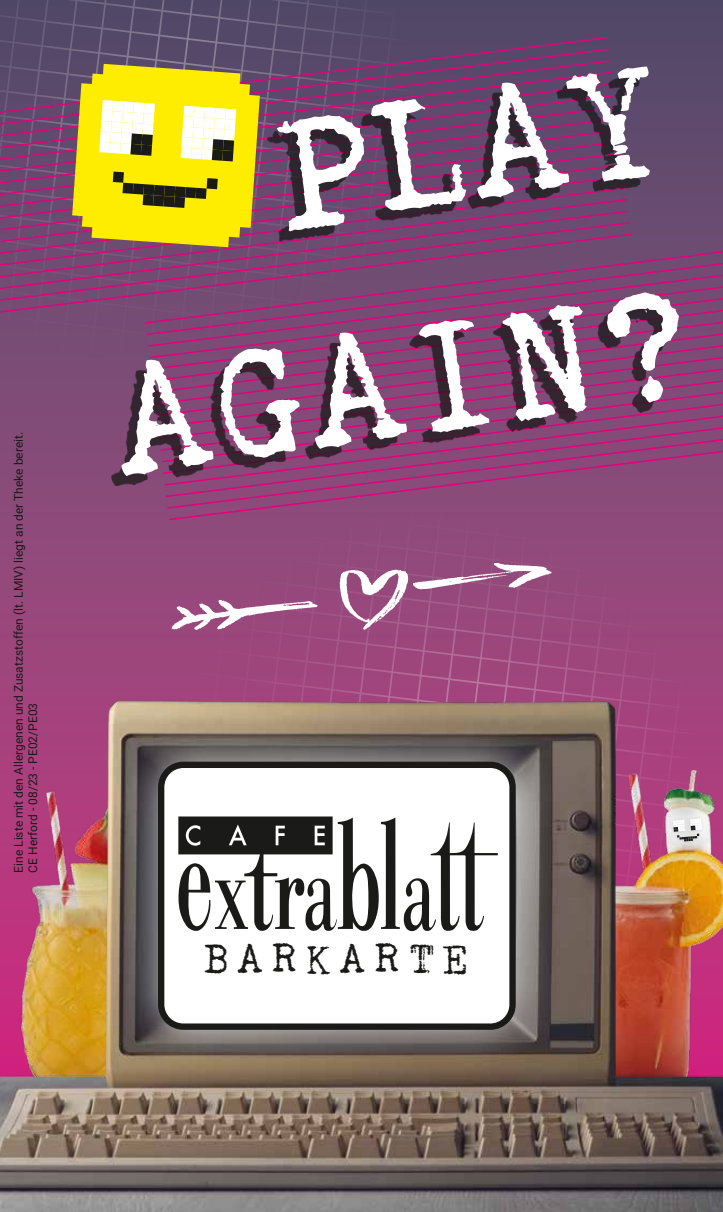
<style>
.page{position:relative;width:723px;height:1212px;background:#fff}
.page>*{position:absolute;margin:0;border:0;box-sizing:border-box;transform-origin:0 0}
.t1{font:166.8px/225px "Kingthings Trypewriter 2";color:#fff;text-align:right}
.t2{font:43.5px "Kingthings Trypewriter 2";letter-spacing:.2em;color:#1a1a18}
.t3{font:12px/14.4px "Roboto";color:#1a1a18}
</style>
<div class="page">
<img style="left:0;top:0;width:723px;height:1212px">
<p class="t3" style="left:11px;top:872px;width:442px;rotate:-90deg">Eine Liste mit den Allergenen und Zusatzstoffen (lt. LMIV) liegt an der Theke bereit.<br>CE Herford - 08/23 - PE02/PE03</p>
<h1 class="t1" style="left:66px;top:88px;width:588px;rotate:-8deg">PLAY<br>AGAIN?</h1>
<h2 class="t2" style="left:203px;top:935px;width:266px">BARKARTE</h2>
</div>
